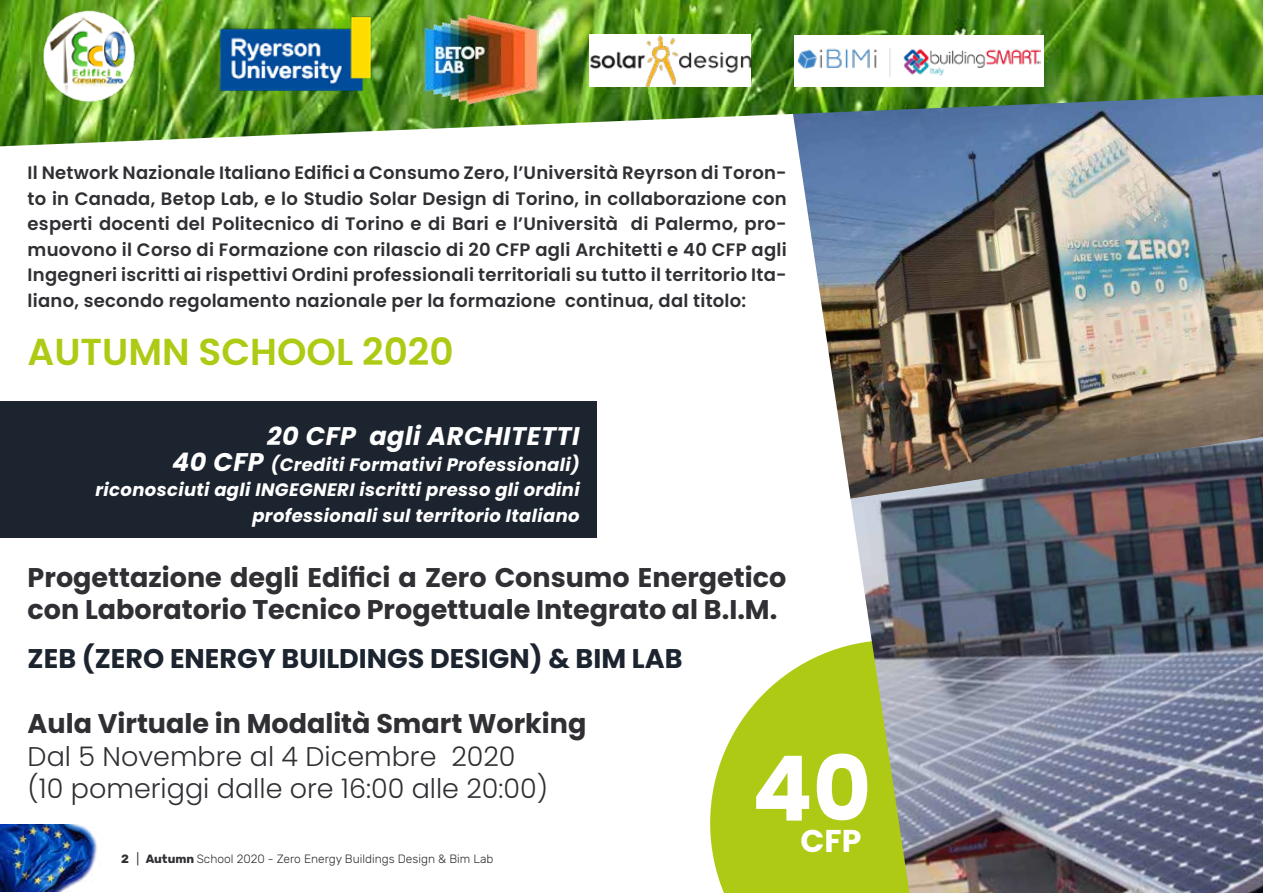
<style>
.page{position:relative;width:1263px;height:893px;background:#fff}
.page>*{position:absolute;margin:0;border:0;box-sizing:border-box;transform-origin:0 0}
.t1{font:700 90px "Poppins";color:#fff}
.t2{font:600 37.5px "Poppins";color:#afca14}
.t3{font:700 31.5px "Poppins";color:#fff}
.t4{font:700 27px/32.4px "Poppins";color:#2f2f34}
.t5{font:300 27px/32.4px "Poppins";color:#2f2f34}
.t6{font:700 27px "Poppins";color:#1c242f}
.t7{font:italic 700 25.5px "Poppins";letter-spacing:.02em;color:#fff}
.t8{font:600 18px/25.5px "Poppins";letter-spacing:.015em;color:#2f2f34;text-align:justify}
.t9{font:italic 700 18px/25.5px "Poppins";letter-spacing:.02em;color:#fff;text-align:right}
.t10{font:300 12px "Rubik";color:#2f2f34}
.s1{font-size:25.5px}
.s2{font-weight:700}
.s3{font-weight:400}
</style>
<div class="page">
<svg style="left:710px;top:645px;width:140px;height:248px;fill:#afca14"></svg>
<img style="left:797px;top:146px;width:466px;height:349px">
<img style="left:850px;top:437px;width:413px;height:456px">
<div style="left:1px;top:402px;width:596px;height:136px;background:#1c242f"></div>
<img style="left:0;top:0;width:1263px;height:146px">
<img style="left:34px;top:9px;width:116px;height:93px">
<img style="left:214px;top:10px;width:166px;height:90px">
<img style="left:590px;top:35px;width:161px;height:52px">
<img style="left:423px;top:14px;width:115px;height:90px">
<div style="left:794px;top:35px;width:249px;height:51px;background:#fff"></div>
<img style="left:797px;top:48px;width:243px;height:29px">
<img style="left:1px;top:825px;width:96px;height:67px">
<p class="t8" style="left:28px;top:160px;width:760px">Il Network Nazionale Italiano Edifici a Consumo Zero, l’Università Reyrson di Toron&shy;to in Canada, Betop Lab, e lo Studio Solar Design di Torino, in collaborazione con esperti docenti del Politecnico di Torino e di Bari e l’Università di Palermo, pro&shy;muovono il Corso di Formazione con rilascio di 20 CFP agli Architetti e 40 CFP agli Ingegneri iscritti ai rispettivi Ordini professionali territoriali su tutto il territorio Ita&shy;liano, secondo regolamento nazionale per la formazione continua, dal titolo:</p>
<h2 class="t2" style="left:28px;top:330px;width:428px">AUTUMN SCHOOL 2020</h2>
<h3 class="t7" style="left:267px;top:421px;width:314px">20 CFP agli ARCHITETTI</h3>
<p class="t9" style="left:96px;top:452px;width:486px"><span class="s1">40 CFP</span> (Crediti Formativi Professionali) riconosciuti agli INGEGNERI iscritti presso gli ordini professionali sul territorio Italiano</p>
<h3 class="t4" style="left:28px;top:561px;width:760px">Progettazione degli Edifici a Zero Consumo Energetico con Laboratorio Tecnico Progettuale Integrato al B.I.M.</h3>
<h3 class="t6" style="left:28px;top:643px;width:656px">ZEB (ZERO ENERGY BUILDINGS DESIGN) &amp; BIM LAB</h3>
<h3 class="t4" style="left:28px;top:708px;width:560px">Aula Virtuale in Modalità Smart Working</h3>
<h3 class="t5" style="left:28px;top:740px;width:522px">Dal 5 Novembre al 4 Dicembre 2020 (10 pomeriggi dalle ore 16:00 alle 20:00)</h3>
<h1 class="t1" style="left:752px;top:737px;width:121px">40</h1>
<h3 class="t3" style="left:800px;top:822px;width:62px">CFP</h3>
<p class="t10" style="left:121px;top:852px;width:374px"><span class="s2">2</span> <span class="s3">|</span> <span class="s2">Autumn</span> School 2020 - Zero Energy Buildings Design &amp; Bim Lab</p>
</div>
